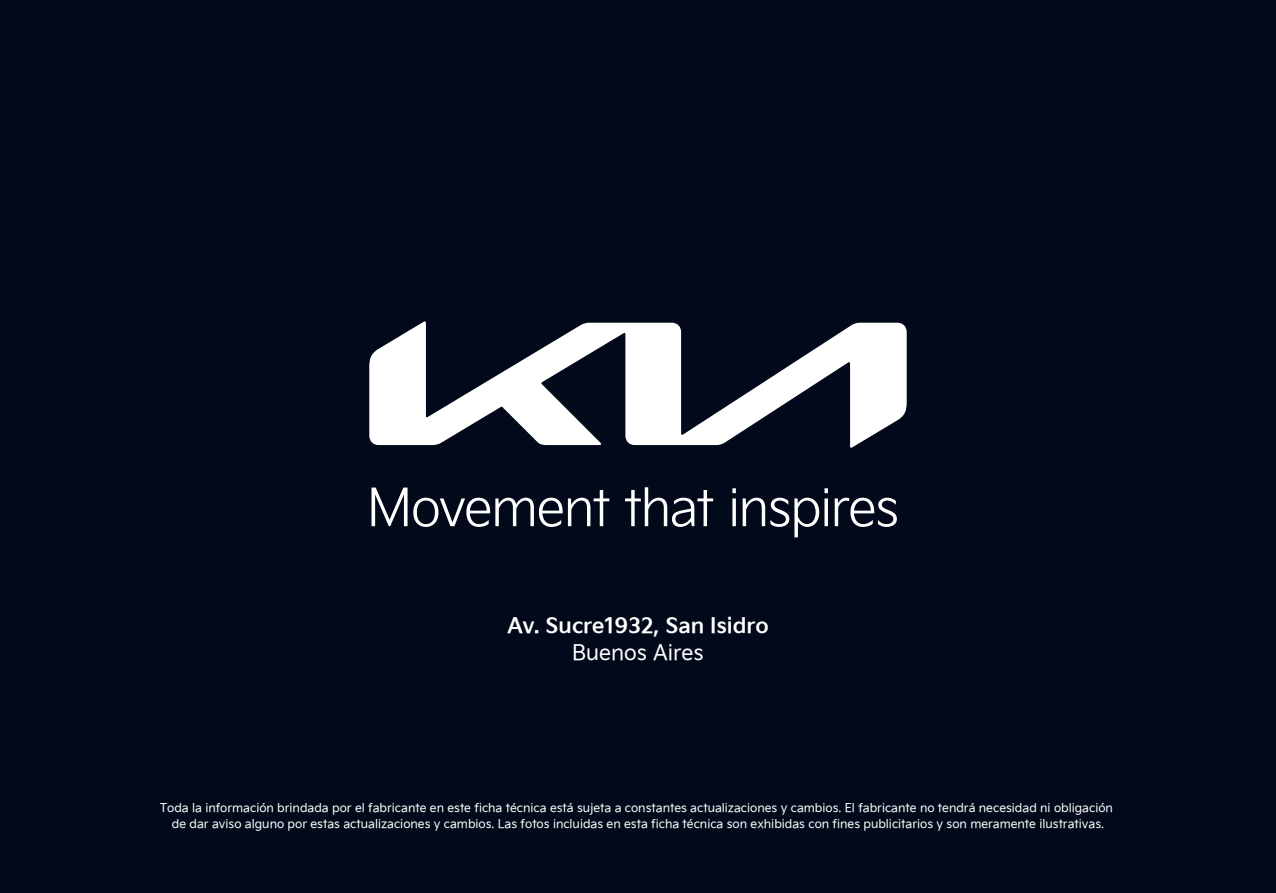
<style>
.page{position:relative;width:1276px;height:893px;background:#01091a}
.page>*{position:absolute;margin:0;border:0;box-sizing:border-box;transform-origin:0 0}
.t1{font:700 21.15px "Kia Signature";color:#fff}
.t2{font:21.15px "Kia Signature";color:#fff}
.t3{font:12px/16.5px "Kia Signature";color:#fff;text-align:center}
</style>
<div class="page">
<svg style="left:369px;top:321px;width:537px;height:127px"></svg>
<svg style="left:371px;top:488px;width:36px;height:38px"></svg>
<svg style="left:413px;top:498px;width:149px;height:29px"></svg>
<svg style="left:568px;top:490px;width:41px;height:36px"></svg>
<svg style="left:625px;top:487px;width:88px;height:40px"></svg>
<svg style="left:732px;top:498px;width:4px;height:28px"></svg>
<svg style="left:732px;top:488px;width:4px;height:5px"></svg>
<svg style="left:742px;top:488px;width:86px;height:49px"></svg>
<svg style="left:834px;top:498px;width:63px;height:29px"></svg>
<h1 class="t1" style="left:507px;top:610px;width:263px">Av. Sucre1932, San Isidro</h1>
<h1 class="t2" style="left:572px;top:637px;width:133px">Buenos Aires</h1>
<p class="t3" style="left:160px;top:799px;width:954px">Toda la información brindada por el fabricante en este ficha técnica está sujeta a constantes actualizaciones y cambios. El fabricante no tendrá necesidad ni obligación de dar aviso alguno por estas actualizaciones y cambios. Las fotos incluidas en esta ficha técnica son exhibidas con fines publicitarios y son meramente ilustrativas.</p>
</div>
